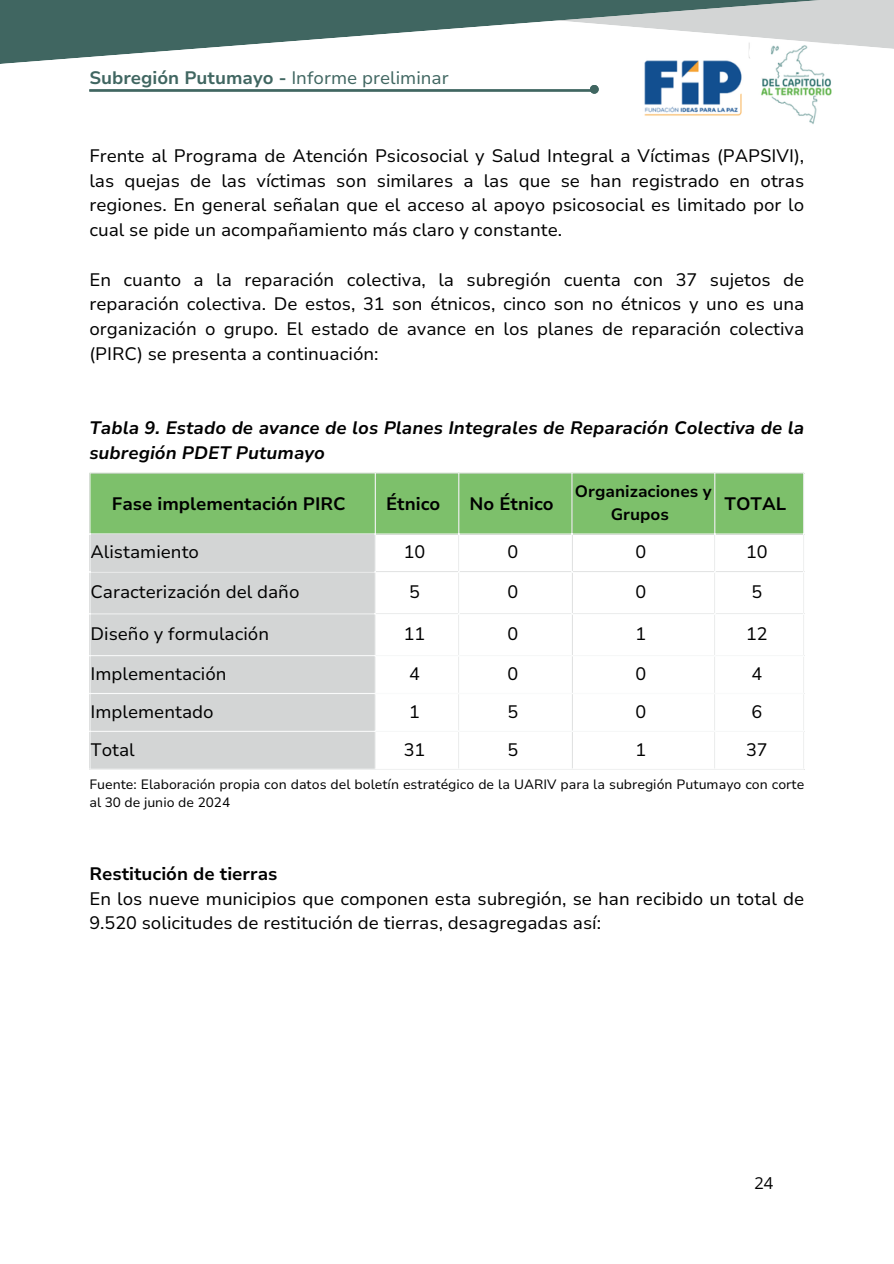
<style>
.page{position:relative;width:894px;height:1264px;background:#fff}
.page>*{position:absolute;margin:0;border:0;box-sizing:border-box;transform-origin:0 0}
.t1{font:18px/24.8px "Nunito Sans 10 pt";color:#000;text-align:justify}
.t2{font:italic 700 18px/24.8px "Nunito Sans 10 pt";color:#000}
.t3{font:700 18px "Nunito Sans 10 pt";color:#000}
.t4{font:700 18px "Nunito Sans 10 pt";color:#406661}
.t5{font:700 16.5px/22.5px "Nunito Sans 10 pt";color:#000;text-align:center}
.t6{font:16.5px "Open Sans";color:#000}
.t7{font:13.5px/18px "Nunito Sans 10 pt";color:#000}
.s1{font-weight:400}
.s2{font-weight:700}
</style>
<div class="page">
<img style="left:644px;top:68px;width:188px;height:56px">
<svg style="left:864px;top:0;width:29px;height:49px"></svg>
<svg style="left:0;top:0;width:864px;height:68px"></svg>
<div style="left:748px;top:42px;width:21px;height:22px;background:#fff;border-radius:50%"></div>
<svg style="left:743px;top:69px;width:19px;height:28px"></svg>
<hr style="left:89px;top:89px;width:504px;height:3px;background:#406661">
<div style="left:589px;top:85px;width:9px;height:9px;background:#406661;border-radius:50%"></div>
<div style="left:90px;top:473px;width:712px;height:60px;background:#7dc06b"></div>
<div style="left:90px;top:534px;width:284px;height:234px;background:#d3d5d5"></div>
<hr style="left:89px;top:473px;width:1px;height:295px;background:#f9fafa">
<hr style="left:374px;top:473px;width:2px;height:295px;background:#f9fafa">
<hr style="left:458px;top:473px;width:1px;height:295px;background:#f9fafa">
<hr style="left:571px;top:473px;width:1px;height:295px;background:#f9fafa">
<hr style="left:714px;top:473px;width:1px;height:295px;background:#f9fafa">
<hr style="left:802px;top:473px;width:2px;height:295px;background:#f9fafa">
<hr style="left:89px;top:472px;width:715px;height:1px;background:#f9fafa">
<hr style="left:89px;top:533px;width:715px;height:1px;background:#f9fafa">
<hr style="left:89px;top:571px;width:715px;height:1px;background:#f9fafa">
<hr style="left:89px;top:613px;width:715px;height:1px;background:#f9fafa">
<hr style="left:89px;top:655px;width:715px;height:1px;background:#f9fafa">
<hr style="left:89px;top:693px;width:715px;height:1px;background:#f9fafa">
<hr style="left:89px;top:730px;width:715px;height:2px;background:#f9fafa">
<hr style="left:89px;top:768px;width:715px;height:1px;background:#f9fafa">
<h2 class="t4" style="left:89px;top:66px;width:361px">Subregión Putumayo - <span class="s1">Informe preliminar</span></h2>
<h2 class="t1" style="left:89px;top:143px;width:716px">Frente al Programa de Atención Psicosocial y Salud Integral a Víctimas (PAPSIVI), las quejas de las víctimas son similares a las que se han registrado en otras regiones. En general señalan que el acceso al apoyo psicosocial es limitado por lo cual se pide un acompañamiento más claro y constante.</h2>
<h2 class="t1" style="left:89px;top:267px;width:716px">En cuanto a la reparación colectiva, la subregión cuenta con 37 sujetos de reparación colectiva. De estos, 31 son étnicos, cinco son no étnicos y uno es una organización o grupo. El estado de avance en los planes de reparación colectiva (PIRC) se presenta a continuación:</h2>
<h2 class="t2" style="left:89px;top:416px;width:716px">Tabla 9. Estado de avance de los Planes Integrales de Reparación Colectiva de la subregión PDET Putumayo</h2>
<p class="t3" style="left:112px;top:491px;width:235px">Fase implementación PIRC</p>
<p class="t3" style="left:386px;top:491px;width:56px">Étnico</p>
<p class="t3" style="left:469px;top:491px;width:86px">No Étnico</p>
<p class="t5" style="left:574px;top:480px;width:138px">Organizaciones y<br>Grupos</p>
<p class="t3" style="left:724px;top:491px;width:63px">TOTAL</p>
<p class="t1" style="left:90px;top:540px;width:110px">Alistamiento</p>
<p class="t1" style="left:404px;top:540px;width:23px">10</p>
<p class="t1" style="left:507px;top:540px;width:12px">0</p>
<p class="t1" style="left:635px;top:540px;width:12px">0</p>
<p class="t1" style="left:745px;top:540px;width:23px">10</p>
<p class="t1" style="left:90px;top:580px;width:210px">Caracterización del daño</p>
<p class="t1" style="left:409px;top:580px;width:12px">5</p>
<p class="t1" style="left:507px;top:580px;width:12px">0</p>
<p class="t1" style="left:635px;top:580px;width:12px">0</p>
<p class="t1" style="left:751px;top:580px;width:12px">5</p>
<p class="t1" style="left:90px;top:622px;width:180px">Diseño y formulación</p>
<p class="t1" style="left:404px;top:622px;width:23px">11</p>
<p class="t1" style="left:507px;top:622px;width:12px">0</p>
<p class="t1" style="left:635px;top:622px;width:12px">1</p>
<p class="t1" style="left:745px;top:622px;width:23px">12</p>
<p class="t1" style="left:90px;top:661px;width:138px">Implementación</p>
<p class="t1" style="left:409px;top:661px;width:12px">4</p>
<p class="t1" style="left:507px;top:661px;width:12px">0</p>
<p class="t1" style="left:635px;top:661px;width:12px">0</p>
<p class="t1" style="left:751px;top:661px;width:12px">4</p>
<p class="t1" style="left:90px;top:699px;width:125px">Implementado</p>
<p class="t1" style="left:409px;top:699px;width:12px">1</p>
<p class="t1" style="left:507px;top:699px;width:12px">5</p>
<p class="t1" style="left:635px;top:699px;width:12px">0</p>
<p class="t1" style="left:751px;top:699px;width:12px">6</p>
<p class="t1" style="left:90px;top:737px;width:46px">Total</p>
<p class="t1" style="left:404px;top:737px;width:23px">31</p>
<p class="t1" style="left:507px;top:737px;width:12px">5</p>
<p class="t1" style="left:635px;top:737px;width:12px">1</p>
<p class="t1" style="left:745px;top:737px;width:23px">37</p>
<p class="t7" style="left:89px;top:775px;width:716px">Fuente: Elaboración propia con datos del boletín estratégico de la UARIV para la subregión Putumayo con corte al 30 de junio de 2024</p>
<h1 class="t1" style="left:89px;top:861px;width:716px;text-align:left"><span class="s2">Restitución de tierras<br></span>En los nueve municipios que componen esta subregión, se han recibido un total de<br>9.520 solicitudes de restitución de tierras, desagregadas así:</h1>
<p class="t6" style="left:754px;top:1171px;width:20px">24</p>
</div>
